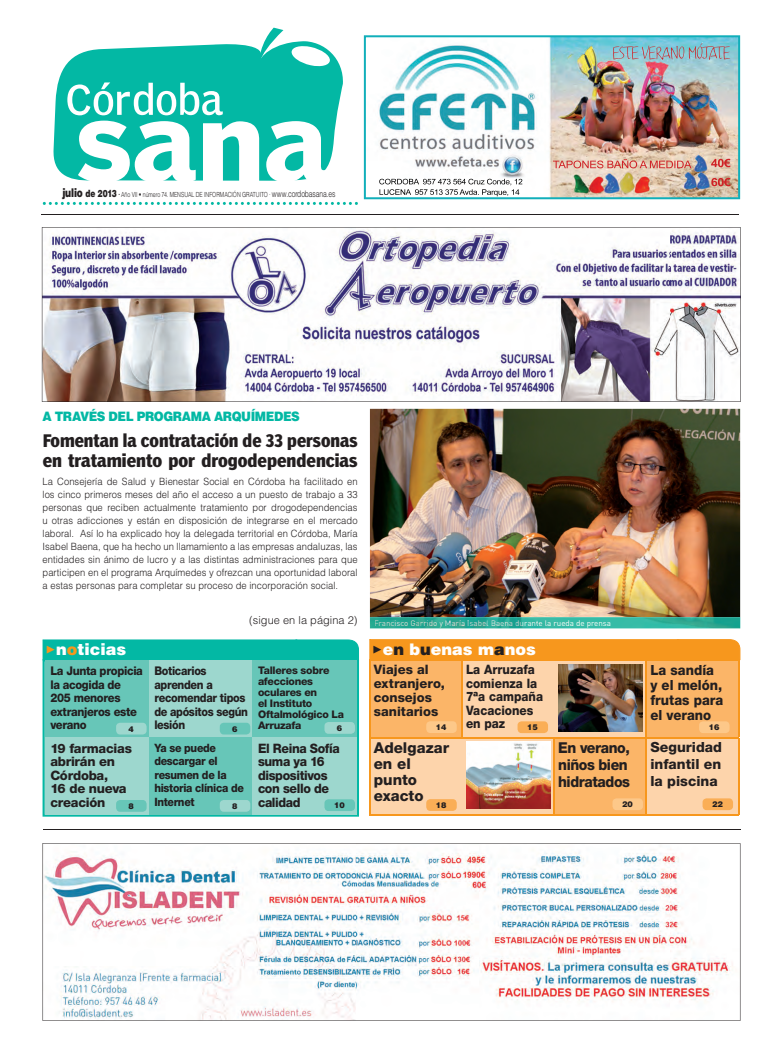
<style>
.page{position:relative;width:783px;height:1049px;background:#fff}
.page>*{position:absolute;margin:0;border:0;box-sizing:border-box;transform-origin:0 0}
.t1{font:17px/20px "Poynter Agate One Bold Con";color:#231f20;scale:.96 1}
.t2{font:900 16px "Helvetica";color:#fff}
.t3{font:800 15px/17px "Helvetica Neue";letter-spacing:-.025em;color:#231f20;scale:.94 1}
.t4{font:800 15px/16px "Helvetica Neue";color:#231f20}
.t5{font:800 14px/15px "Helvetica Neue";color:#231f20;scale:.94 1}
.t6{font:800 14px/17px "Helvetica Neue";color:#231f20;text-align:justify}
.t7{font:800 13px/13.5px "Helvetica Neue";letter-spacing:-.02em;color:#231f20;scale:.95 1}
.t8{font:800 13px/13.5px "Helvetica Neue";letter-spacing:-.02em;color:#231f20}
.t9{font:800 13px/13.5px "Helvetica Neue";color:#231f20;scale:.91 1}
.t10{font:800 13px/13.8px "Helvetica Neue";color:#231f20}
.t11{font:900 13px "Helvetica";letter-spacing:-.04em;color:#03b8a4;scale:.92 1}
.t12{font:800 12px/13.5px "Helvetica Neue";letter-spacing:-.03em;color:#231f20;scale:.93 1}
.t13{font:800 12px/13.5px "Helvetica Neue";letter-spacing:-.03em;color:#231f20;scale:.9 1}
.t14{font:800 11.5px/13.5px "Helvetica Neue";letter-spacing:-.03em;color:#231f20;scale:.92 1}
.t15{font:300 11px "Helvetica";letter-spacing:.005em;color:#231f20}
.t16{font:800 10.5px/11px "Helvetica Neue";letter-spacing:-.025em;color:#231f20}
.t17{font:300 10px/13px "Helvetica";letter-spacing:.005em;color:#231f20;text-align:justify;scale:.94 1}
.t18{font:8px "DIN";color:#fefcf9}
.t19{font:900 8px "Helvetica";color:#231f20}
.t20{font:300 7px "Helvetica";letter-spacing:-.005em;color:#231f20;scale:.75 1}
.s1{font-weight:900;font-size:12px}
.s2{font-weight:900;font-size:10px}
.s3{font-family:"Interstate";font-stretch:condensed}
.s4{font-size:9px}
.s5{color:#f7971d}
.s6{color:#231f20}
.s7{color:#e2dbd3}
.s8{color:#e3dbd4}
.s9{color:#e8e2dd}
.s10{color:#e2dbd4}
.s11{color:#ede0d8}
.s12{color:#e5dad3}
.s13{color:#dad5d2}
.s14{color:#efe7e0}
.s15{color:#e6d9d3}
.s16{color:#d9d6d6}
.s17{color:#d9d5d4}
.s18{color:#ddd4d1}
.s19{color:#ece7e4}
.s20{color:#efe8e5}
.s21{color:#d7d3d2}
.s22{color:#d5d3d3}
.s23{color:#f9f7f5}
.s24{color:#f8f5f3}
.s25{color:#f9f6f4}
.s26{color:#fefaf7}
.s27{color:#fefbf8}
.s28{color:#fefcf8}
</style>
<div class="page">
<svg style="left:43px;top:202px;width:315px;height:3px"></svg>
<svg style="left:53px;top:44px;width:290px;height:136px;background:#26c1b0"></svg>
<svg style="left:67px;top:82px;width:156px;height:33px"></svg>
<svg style="left:78px;top:121px;width:249px;height:60px"></svg>
<svg style="left:253px;top:28px;width:77px;height:42px"></svg>
<hr style="left:41px;top:214px;width:697px;height:1px;background:#231f20">
<img style="left:370px;top:409px;width:370px;height:208px">
<img style="left:370px;top:617px;width:370px;height:11px">
<img style="left:375px;top:620px;width:235px;height:8px">
<div style="left:369px;top:639px;width:371px;height:21px;background:#f7971d"></div>
<hr style="left:43px;top:829px;width:697px;height:1px;background:#231f20">
<img style="left:42px;top:227px;width:698px;height:175px">
<svg style="left:43px;top:843px;width:697px;height:178px"></svg>
<div style="left:43px;top:639px;width:316px;height:20px;background:#03b8a4"></div>
<svg style="left:43px;top:659px;width:316px;height:158px;background:#2dc1b0"></svg>
<div style="left:45px;top:660px;width:105px;height:77px;background:#67c6b8"></div>
<div style="left:149px;top:660px;width:104px;height:77px;background:#9dd7ce"></div>
<div style="left:45px;top:737px;width:105px;height:77px;background:#9dd7ce"></div>
<div style="left:149px;top:737px;width:104px;height:77px;background:#67c6b8"></div>
<div style="left:252px;top:660px;width:105px;height:77px;background:#67c6b8"></div>
<div style="left:252px;top:737px;width:105px;height:77px;background:#9dd7ce"></div>
<svg style="left:370px;top:661px;width:368px;height:153px;background:#fbc388"></svg>
<hr style="left:369px;top:660px;width:93px;height:1px;background:#f7971d">
<hr style="left:369px;top:661px;width:1px;height:76px;background:#f7971d">
<hr style="left:462px;top:660px;width:92px;height:1px;background:#f7971d">
<hr style="left:461px;top:661px;width:1px;height:76px;background:#f7971d">
<hr style="left:554px;top:660px;width:185px;height:1px;background:#f7971d">
<hr style="left:645px;top:661px;width:1px;height:76px;background:#f7971d">
<hr style="left:738px;top:661px;width:1px;height:76px;background:#f7971d">
<hr style="left:369px;top:737px;width:93px;height:1px;background:#f7971d">
<hr style="left:369px;top:738px;width:1px;height:76px;background:#f7971d">
<hr style="left:462px;top:737px;width:184px;height:1px;background:#f7971d">
<hr style="left:553px;top:738px;width:1px;height:76px;background:#f7971d">
<hr style="left:646px;top:737px;width:93px;height:1px;background:#f7971d">
<hr style="left:738px;top:738px;width:1px;height:76px;background:#f7971d">
<hr style="left:369px;top:814px;width:370px;height:1px;background:#f7971d">
<hr style="left:645px;top:738px;width:1px;height:76px;background:#f7971d">
<img style="left:558px;top:664px;width:84px;height:67px">
<img style="left:466px;top:742px;width:84px;height:66px">
<img style="left:364px;top:35px;width:376px;height:164px">
<div style="left:426px;top:721px;width:30px;height:12px;background:#fdc889;border-radius:4px"></div>
<div style="left:426px;top:799px;width:30px;height:12px;background:#faae56;border-radius:4px"></div>
<div style="left:612px;top:798px;width:30px;height:12px;background:#fdc889;border-radius:4px"></div>
<div style="left:517px;top:721px;width:31px;height:12px;background:#faae56;border-radius:4px"></div>
<div style="left:702px;top:798px;width:30px;height:12px;background:#faae56;border-radius:4px"></div>
<div style="left:699px;top:721px;width:30px;height:12px;background:#fdc889;border-radius:4px"></div>
<div style="left:116px;top:723px;width:30px;height:11px;background:#9dd7ce;border-radius:4px"></div>
<div style="left:220px;top:723px;width:30px;height:11px;background:#67c6b8;border-radius:4px"></div>
<div style="left:116px;top:800px;width:30px;height:12px;background:#67c6b8;border-radius:4px"></div>
<div style="left:220px;top:800px;width:30px;height:12px;background:#9dd7ce;border-radius:4px"></div>
<div style="left:324px;top:722px;width:31px;height:12px;background:#9dd7ce;border-radius:4px"></div>
<div style="left:324px;top:799px;width:31px;height:12px;background:#67c6b8;border-radius:4px"></div>
<p class="t20" style="left:62px;top:192px;width:365px"><span class="s1">julio</span> <span class="s2">de 2013</span> <span class="s3">•</span> Año VII • número 74. MENSUAL DE INFORMACIÓN GRATUITO · <span class="s4">www.cordobasana.es</span></p>
<h3 class="t11" style="left:43px;top:412px;width:281px">A TRAVÉS DEL PROGRAMA ARQUÍMEDES</h3>
<h1 class="t1" style="left:43px;top:431px;width:329px">Fomentan la contratación de 33 personas en tratamiento por drogodependencias</h1>
<p class="t17" style="left:43px;top:476px;width:336px">La Consejería de Salud y Bienestar Social en Córdoba ha facilitado en los cinco primeros meses del año el acceso a un puesto de trabajo a 33 personas que reciben actualmente tratamiento por drogodependencias u otras adicciones y están en disposición de integrarse en el mercado laboral. Así lo ha explicado hoy la delegada territorial en Córdoba, María Isabel Baena, que ha hecho un llamamiento a las empresas andaluzas, las entidades sin ánimo de lucro y a las distintas administraciones para que participen en el programa Arquímedes y ofrezcan una oportunidad laboral a estas personas para completar su proceso de incorporación social.</p>
<p class="t15" style="left:249px;top:616px;width:110px">(sigue en la página 2)</p>
<h2 class="t2" style="left:45px;top:643px;width:82px"><span class="s5">✓</span>n<span class="s5">o</span>ticias</h2>
<h2 class="t2" style="left:372px;top:643px;width:165px"><span class="s6">✓</span>e<span class="s6">n</span> b<span class="s6">u</span>enas m<span class="s6">a</span>nos</h2>
<p class="t12" style="left:50px;top:665px;width:101px">La Junta propicia la acogida de<br>205 menores extranjeros este verano</p>
<p class="t13" style="left:154px;top:665px;width:105px">Boticarios aprenden a recomendar tipos de apósitos según lesión</p>
<h3 class="t8" style="left:50px;top:742px;width:83px">19 farmacias abrirán en<br>Córdoba,<br>16 de nueva creación</h3>
<p class="t14" style="left:154px;top:742px;width:99px">Ya se puede descargar el resumen de la historia clínica de<br>Internet</p>
<p class="t18" style="left:374px;top:620px;width:238px"><span class="s7">Fra</span><span class="s8">nci</span><span class="s9">sc</span><span class="s8">o</span> <span class="s10">Ga</span><span class="s11">rr</span><span class="s12">i</span><span class="s13">do</span> <span class="s14">y M</span><span class="s15">arí</span><span class="s16">a I</span><span class="s17">sab</span><span class="s18">e</span><span class="s19">l</span> <span class="s20">Bae</span><span class="s21">na</span> <span class="s22">du</span><span class="s23">r</span><span class="s24">ant</span><span class="s25">e l</span><span class="s26">a r</span><span class="s27">ued</span><span class="s28">a d</span>e prensa</p>
<h3 class="t10" style="left:374px;top:664px;width:73px">Viajes al extranjero, consejos sanitarios</h3>
<h3 class="t9" style="left:466px;top:664px;width:86px">La Arruzafa comienza la<br>7ªa campaña<br>Vacaciones en paz</h3>
<h3 class="t5" style="left:650px;top:664px;width:79px">La sandía y el melón, frutas para el verano</h3>
<h3 class="t4" style="left:374px;top:741px;width:77px">Adelgazar en el punto exacto</h3>
<h3 class="t3" style="left:558px;top:740px;width:78px">En verano, niños bien hidratados</h3>
<h3 class="t6" style="left:650px;top:740px;width:73px">Seguridad infantil en la piscina</h3>
<p class="t16" style="left:258px;top:666px;width:87px">Talleres sobre afecciones oculares en<br>el Instituto<br>Oftalmológico La<br>Arruzafa</p>
<h3 class="t7" style="left:258px;top:742px;width:88px">El Reina Sofía suma ya 16 dispositivos con sello de calidad</h3>
<p class="t19" style="left:436px;top:724px;width:12px">14</p>
<p class="t19" style="left:128px;top:726px;width:7px">4</p>
<p class="t19" style="left:232px;top:726px;width:7px">6</p>
<p class="t19" style="left:708px;top:725px;width:12px">16</p>
<p class="t19" style="left:527px;top:725px;width:12px">15</p>
<p class="t19" style="left:337px;top:725px;width:7px">6</p>
<p class="t19" style="left:436px;top:802px;width:12px">18</p>
<p class="t19" style="left:622px;top:802px;width:12px">20</p>
<p class="t19" style="left:712px;top:802px;width:12px">22</p>
<p class="t19" style="left:334px;top:802px;width:12px">10</p>
<p class="t19" style="left:128px;top:803px;width:7px">8</p>
<p class="t19" style="left:232px;top:803px;width:7px">8</p>
</div>
